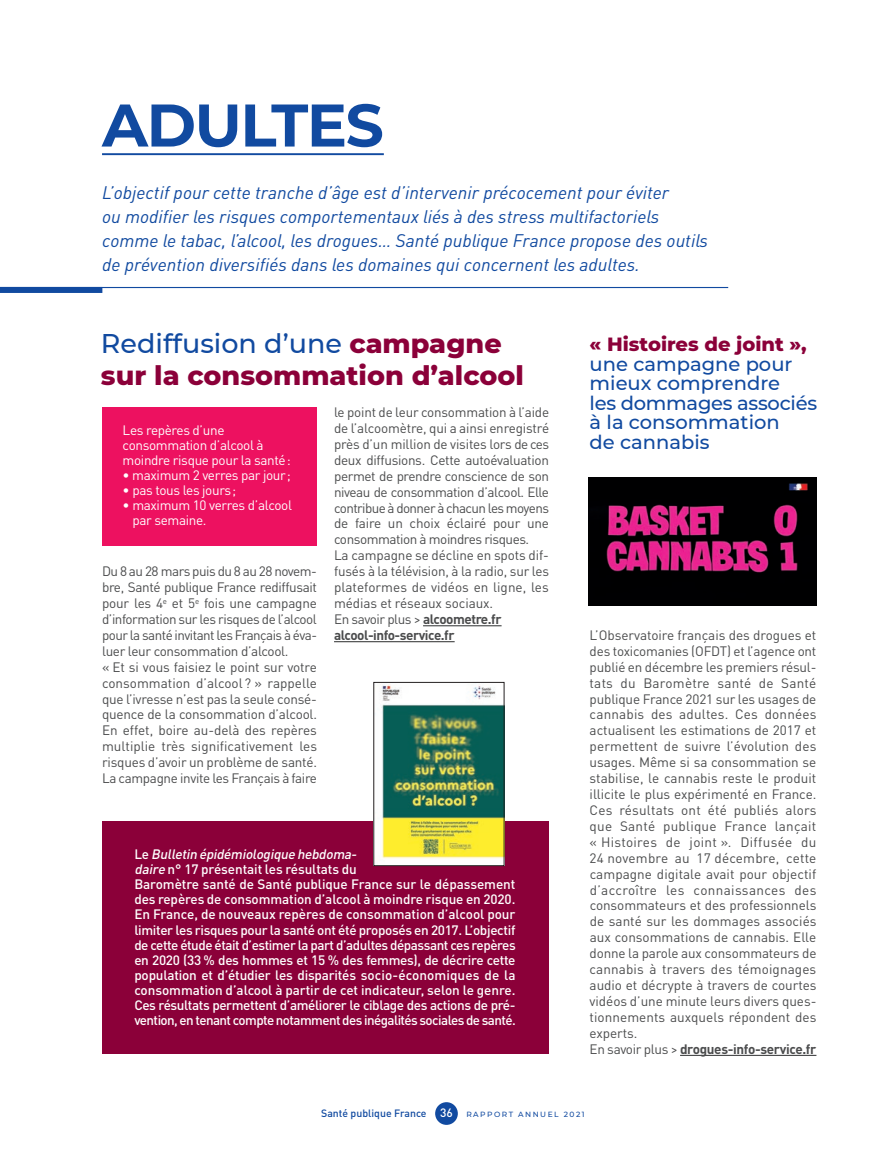
<style>
.page{position:relative;width:893px;height:1149px;background:#fff}
.page>*{position:absolute;margin:0;border:0;box-sizing:border-box;transform-origin:0 0}
.t1{font:700 60px "Montserrat";letter-spacing:-.025em;color:#114aa0}
.t2{font:800 27px/31.5px "Montserrat";color:#8b0039}
.t3{font:500 19.5px/19.5px "Montserrat";color:#114aa0}
.t4{font:800 19.5px "Montserrat";color:#8b0039}
.t5{font:italic 18px/24px "DIN Pro";color:#114aa0}
.t6{font:13.5px/15.9px "DIN Pro";letter-spacing:-.01em;color:#4b4c4d}
.t7{font:500 13.5px/15px "DIN Pro";letter-spacing:-.025em;color:#fff}
.t8{font:13.5px/15px "DIN Pro";letter-spacing:-.025em;color:#fff}
.t9{font:500 10.5px "DIN Pro";color:#114aa0}
.s1{font-weight:500;color:#114aa0}
.s2{font-weight:700}
.s3{font-style:italic}
.s4{font-size:12px;color:#fff}
.s5{font-family:"Montserrat";font-size:7.5px}
</style>
<div class="page">
<div style="left:435px;top:1101px;width:23px;height:23px;background:#114aa0;border-radius:50%"></div>
<hr style="left:680px;top:1054px;width:136px;height:1px;background:#4b4c4d">
<hr style="left:423px;top:625px;width:79px;height:1px;background:#4b4c4d">
<hr style="left:334px;top:641px;width:121px;height:1px;background:#4b4c4d">
<div style="left:102px;top:407px;width:215px;height:138px;background:#ed1160"></div>
<div style="left:102px;top:820px;width:447px;height:232px;background:#8b0039"></div>
<img style="left:376px;top:684px;width:126px;height:179px">
<div style="left:374px;top:682px;width:130px;height:183px;border:1px solid #231f20"></div>
<hr style="left:102px;top:153px;width:282px;height:2px;background:#114aa0">
<hr style="left:0;top:287px;width:728px;height:1px;background:#114aa0">
<div style="left:0;top:287px;width:102px;height:6px;background:#114aa0"></div>
<img style="left:589px;top:477px;width:227px;height:128px">
<h1 class="t1" style="left:102px;top:82px;width:283px">ADULTES</h1>
<p class="t5" style="left:102px;top:179px;width:607px">L’objectif pour cette tranche d’âge est d’intervenir précocement pour éviter<br>ou modifier les risques comportementaux liés à des stress multifactoriels comme le tabac, l’alcool, les drogues… Santé publique France propose des outils de prévention diversifiés dans les domaines qui concernent les adultes.</p>
<h2 class="t2" style="left:101px;top:326px;width:424px"><span class="s1">Rediffusion d’une</span> campagne sur la consommation d’alcool</h2>
<p class="t8" style="left:123px;top:421px;width:170px">Les repères d’une consommation d’alcool à moindre risque pour la santé:</p>
<p class="t8" style="left:123px;top:466px;width:170px">• maximum 2 verres par jour;</p>
<p class="t8" style="left:123px;top:481px;width:115px">• pas tous les jours;</p>
<p class="t8" style="left:132px;top:496px;width:161px;text-indent:-10px">• maximum 10 verres d’alcool par semaine.</p>
<p class="t6" style="left:334px;top:403px;width:217px">le point de leur consommation à l’aide de l’alcoomètre, qui a ainsi enregistré près d’un million de visites lors de ces deux diffusions. Cette autoévaluation permet de prendre conscience de son niveau de consommation d’alcool. Elle contribue à donner à chacun les moyens de faire un choix éclairé pour une consommation à moindres risques.<br>La campagne se décline en spots dif&shy;fusés à la télévision, à la radio, sur les plateformes de vidéos en ligne, les médias et réseaux sociaux.<br>En savoir plus &gt; <span class="s2">alcoometre.fr alcool-info-service.fr</span></p>
<p class="t6" style="left:102px;top:562px;width:217px">Du 8 au 28 mars puis du 8 au 28 novem&shy;bre, Santé publique France rediffusait pour les 4<sup>e</sup> et 5<sup>e</sup> fois une campagne d’information sur les risques de l’alcool pour la santé invitant les Français à éva&shy;luer leur consommation d’alcool.<br>« Et si vous faisiez le point sur votre consommation d’alcool ? » rappelle que l’ivresse n’est pas la seule consé&shy;quence de la consommation d’alcool.<br>En effet, boire au-delà des repères multiplie très significativement les risques d’avoir un problème de santé.<br>La campagne invite les Français à faire</p>
<p class="t7" style="left:134px;top:845px;width:383px">L e <span class="s3">Bulletin épidémiologique hebdoma-<br>daire</span> n° 17 présentait les résultats du<br>Baromètre santé de Santé publique France sur le dépassement des repères de consommation d’alcool à moindre risque en 2020.<br>En France, de nouveaux repères de consommation d’alcool pour limiter les risques pour la santé ont été proposés en 2017. L’objectif de cette étude était d’estimer la part d’adultes dépassant ces repères en 2020 (33 % des hommes et 15 % des femmes), de décrire cette population et d’étudier les disparités socio-économiques de la consommation d’alcool à partir de cet indicateur, selon le genre.<br>Ces résultats permettent d’améliorer le ciblage des actions de pré&shy;vention, en tenant compte notamment des inégalités sociales de santé.</p>
<h3 class="t4" style="left:590px;top:330px;width:219px">« Histoires de joint »,</h3>
<h3 class="t3" style="left:590px;top:353px;width:229px">une campagne pour mieux comprendre<br>les dommages associés à la consommation<br>de cannabis</h3>
<p class="t6" style="left:590px;top:625px;width:228px">L’Observatoire français des drogues et des toxicomanies (OFDT) et l’agence ont publié en décembre les premiers résul&shy;tats du Baromètre santé de Santé publique France 2021 sur les usages de cannabis des adultes. Ces données actualisent les estimations de 2017 et permettent de suivre l’évolution des usages. Même si sa consommation se stabilise, le cannabis reste le produit illicite le plus expérimenté en France.<br>Ces résultats ont été publiés alors que Santé publique France lançait « Histoires de joint ». Diffusée du 24 novembre au 17 décembre, cette campagne digitale avait pour objectif d’accroître les connaissances des consommateurs et des professionnels de santé sur les dommages associés aux consommations de cannabis. Elle donne la parole aux consommateurs de cannabis à travers des témoignages audio et décrypte à travers de courtes vidéos d’une minute leurs divers ques&shy;tionnements auxquels répondent des experts.<br>En savoir plus &gt; <span class="s2">drogues-info-service.fr</span></p>
<p class="t9" style="left:321px;top:1104px;width:265px">Santé publique France <span class="s4">36</span> <span class="s5">R A P P O R T A N N U E L 2 0 2 1</span></p>
</div>
